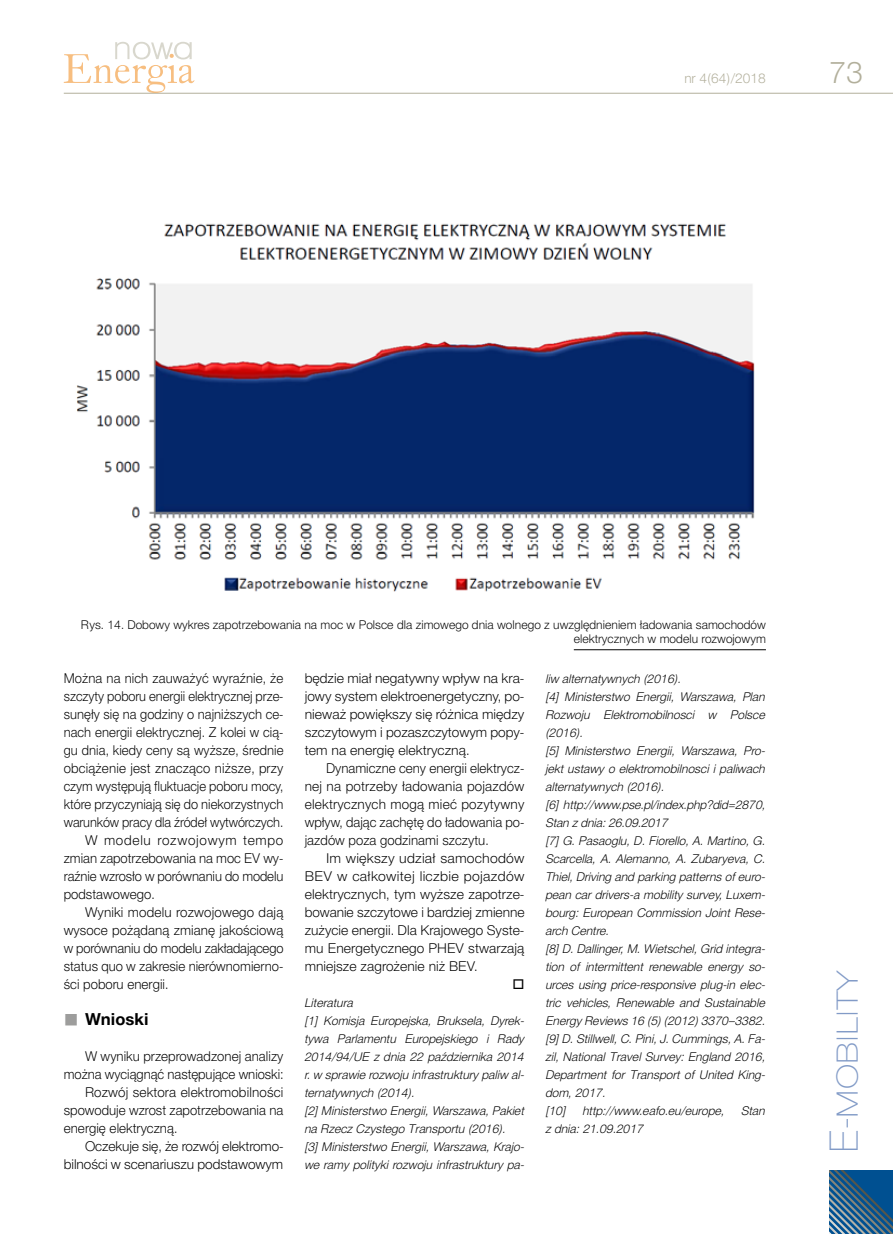
<style>
.page{position:relative;width:893px;height:1234px;background:#fff}
.page>*{position:absolute;margin:0;border:0;box-sizing:border-box;transform-origin:0 0}
.t1{font:39px "Switzer EFN Thin";color:#829bc7}
.t2{font:30px "Switzer EFN Light";color:#b2af9b}
.t3{font:700 16.5px "Switzer EFN";color:#000}
.t4{font:13.5px/18px "Switzer EFN Light";color:#000;text-align:justify}
.t5{font:13.5px/18px "Switzer EFN Light";color:#000;text-align:justify;scale:1.05 1}
.t6{font:13.5px "Switzer EFN Light";color:#000;scale:.96 1}
.t7{font:13.5px "Switzer EFN Light";color:#000;scale:.95 1}
.t8{font:13.5px "Switzer EFN Light";letter-spacing:.05em;color:#000}
.t9{font:13.5px "Switzer EFN Light";color:#b2af9b}
.t10{font:italic 12px/18px "Switzer EFN Light";color:#000}
.t11{font:12px/14.4px "Switzer EFN Light";color:#000;text-align:right}
</style>
<div class="page">
<hr style="left:64px;top:93px;width:829px;height:1px;background:#b2af9b">
<svg style="left:64px;top:42px;width:131px;height:51px"></svg>
<svg style="left:829px;top:1170px;width:64px;height:63px;background:#2b628c"></svg>
<img style="left:76px;top:224px;width:679px;height:368px">
<hr style="left:574px;top:649px;width:192px;height:1px;background:#000">
<p class="t9" style="left:684px;top:70px;width:83px">nr 4(64)/2018</p>
<h2 class="t2" style="left:829px;top:55px;width:36px">73</h2>
<p class="t11" style="left:81px;top:617px;width:686px">Rys. 14. Dobowy wykres zapotrzebowania na moc w Polsce dla zimowego dnia wolnego z uwzględnieniem ładowania samochodów elektrycznych w modelu rozwojowym</p>
<p class="t4" style="left:64px;top:668px;width:221px">Można na nich zauważyć wyraźnie, że</p>
<p class="t7" style="left:64px;top:688px;width:233px">szczyty poboru energii elektrycznej prze-</p>
<p class="t6" style="left:64px;top:706px;width:230px">sunęły się na godziny o najniższych ce-</p>
<p class="t6" style="left:64px;top:724px;width:230px">nach energii elektrycznej. Z kolei w cią-</p>
<p class="t6" style="left:64px;top:742px;width:230px">gu dnia, kiedy ceny są wyższe, średnie</p>
<p class="t4" style="left:64px;top:758px;width:221px">obciążenie jest znacząco niższe, przy</p>
<p class="t7" style="left:64px;top:778px;width:233px">czym występują fluktuacje poboru mocy,</p>
<p class="t6" style="left:64px;top:796px;width:230px">które przyczyniają się do niekorzystnych</p>
<p class="t7" style="left:64px;top:814px;width:233px">warunków pracy dla źródeł wytwórczych.</p>
<p class="t8" style="left:85px;top:832px;width:200px">W modelu rozwojowym tempo</p>
<p class="t4" style="left:64px;top:848px;width:221px">zmian zapotrzebowania na moc EV wy-</p>
<p class="t4" style="left:64px;top:866px;width:221px">raźnie wzrosło w porównaniu do modelu</p>
<p class="t4" style="left:64px;top:884px;width:93px">podstawowego.</p>
<p class="t4" style="left:85px;top:902px;width:200px">Wyniki modelu rozwojowego dają</p>
<p class="t4" style="left:64px;top:920px;width:221px">wysoce pożądaną zmianę jakościową</p>
<p class="t6" style="left:64px;top:940px;width:230px">w porównaniu do modelu zakładającego</p>
<p class="t4" style="left:64px;top:956px;width:221px">status quo w zakresie nierównomierno-</p>
<p class="t4" style="left:64px;top:974px;width:106px">ści poboru energii.</p>
<h3 class="t3" style="left:85px;top:1009px;width:65px">Wnioski</h3>
<p class="t4" style="left:85px;top:1046px;width:200px">W wyniku przeprowadzonej analizy</p>
<p class="t4" style="left:64px;top:1064px;width:221px">można wyciągnąć następujące wnioski:</p>
<p class="t4" style="left:85px;top:1082px;width:200px">Rozwój sektora elektromobilności</p>
<p class="t4" style="left:64px;top:1100px;width:221px">spowoduje wzrost zapotrzebowania na</p>
<p class="t4" style="left:64px;top:1118px;width:115px">energię elektryczną.</p>
<p class="t4" style="left:85px;top:1136px;width:200px">Oczekuje się, że rozwój elektromo-</p>
<p class="t4" style="left:64px;top:1154px;width:221px">bilności w scenariuszu podstawowym</p>
<p class="t4" style="left:305px;top:668px;width:221px">będzie miał negatywny wpływ na kra&shy;jowy system elektroenergetyczny, po&shy;nieważ powiększy się różnica między szczytowym i pozaszczytowym popy&shy;tem na energię elektryczną.</p>
<p class="t4" style="left:305px;top:758px;width:221px;text-indent:21px">Dynamiczne ceny energii elektrycz&shy;nej na potrzeby ładowania pojazdów elektrycznych mogą mieć pozytywny wpływ, dając zachętę do ładowania po&shy;jazdów poza godzinami szczytu.</p>
<p class="t5" style="left:305px;top:848px;width:211px;text-indent:21px">Im większy udział samochodów BEV w całkowitej liczbie pojazdów elektrycznych, tym wyższe zapotrze&shy;bowanie szczytowe i bardziej zmienne zużycie energii. Dla Krajowego Syste&shy;mu Energetycznego PHEV stwarzają mniejsze zagrożenie niż BEV.</p>
<p class="t10" style="left:305px;top:993px;width:221px">Literatura<br>[1] Komisja Europejska, Bruksela, Dyrek&shy;tywa Parlamentu Europejskiego i Rady 2014/94/UE z dnia 22 października 2014 r. w sprawie rozwoju infrastruktury paliw al&shy;ternatywnych (2014).<br>[2] Ministerstwo Energii, Warszawa, Pakiet na Rzecz Czystego Transportu (2016).<br>[3] Ministerstwo Energii, Warszawa, Krajo&shy;we ramy polityki rozwoju infrastruktury pa-</p>
<p class="t10" style="left:546px;top:669px;width:221px">liw alternatywnych (2016).<br>[4] Ministerstwo Energii, Warszawa, Plan Rozwoju Elektromobilnosci w Polsce (2016).<br>[5] Ministerstwo Energii, Warszawa, Pro&shy;jekt ustawy o elektromobilnosci i paliwach alternatywnych (2016).<br>[6] http://www.pse.pl/index.php?did=2870, Stan z dnia: 26.09.2017<br>[7] G. Pasaoglu, D. Fiorello, A. Martino, G.<br>Scarcella, A. Alemanno, A. Zubaryeva, C.<br>Thiel, Driving and parking patterns of euro&shy;pean car drivers-a mobility survey, Luxem&shy;bourg: European Commission Joint Rese&shy;arch Centre.<br>[8] D. Dallinger, M. Wietschel, Grid integra&shy;tion of intermittent renewable energy so&shy;urces using price-responsive plug-in elec&shy;tric vehicles, Renewable and Sustainable Energy Reviews 16 (5) (2012) 3370–3382. [9] D. Stillwell, C. Pini, J. Cummings, A. Fa&shy;zil, National Travel Survey: England 2016, Department for Transport of United King&shy;dom, 2017.<br>[10]</p>
<p class="t10" style="left:583px;top:1101px;width:143px">http://www.eafo.eu/europe,</p>
<p class="t10" style="left:741px;top:1101px;width:26px">Stan</p>
<p class="t10" style="left:546px;top:1119px;width:99px">z dnia: 21.09.2017</p>
<h1 class="t1" style="left:821px;top:1152px;width:185px;rotate:-90deg">E-mobility</h1>
</div>
